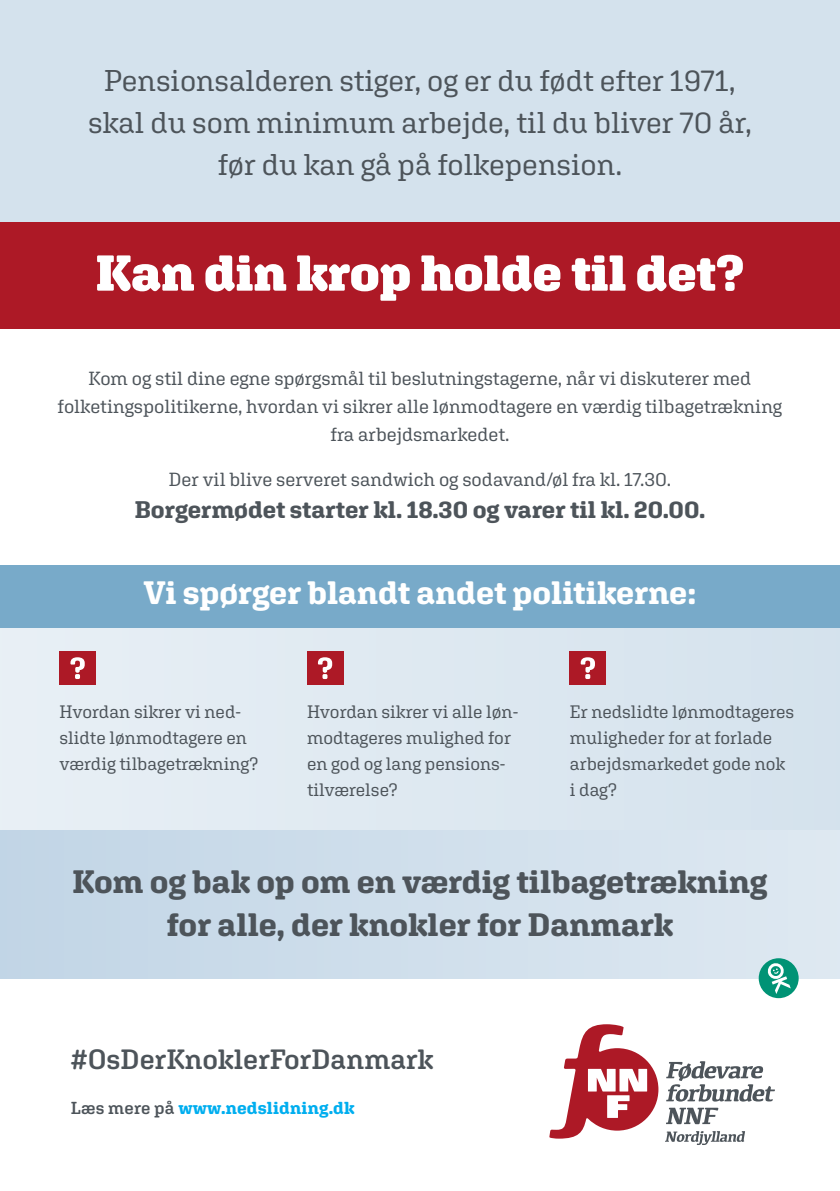
<style>
.page{position:relative;width:840px;height:1191px;background:#fff}
.page>*{position:absolute;margin:0;border:0;box-sizing:border-box;transform-origin:0 0}
.t1{font:900 50.4px "Aglet Slab";color:#fff}
.t2{font:700 32.4px/43.2px "Aglet Slab";color:#4d545a;text-align:center}
.t3{font:700 32.4px "Aglet Slab";letter-spacing:-.005em;color:#fff}
.t4{font:30px/42px "Aglet Slab";letter-spacing:-.005em;color:#4d545a;text-align:center}
.t5{font:600 27.8px "Aglet Slab";color:#4d545a}
.t6{font:700 24px "Aglet Slab";color:#4d545a}
.t7{font:19px/28px "Aglet Slab";color:#4d545a;text-align:center}
.t8{font:18px/26px "Aglet Slab";letter-spacing:-.005em;color:#4d545a}
.t9{font:700 17.4px "Aglet Slab";letter-spacing:.01em;color:#00aeef}
.s1{font-weight:600;color:#4d545a}
</style>
<div class="page">
<div style="left:0;top:0;width:839px;height:279px;background:#d4e2ed"></div>
<div style="left:0;top:223px;width:839px;height:106px;background:#ad1926"></div>
<div style="left:0;top:829px;width:839px;height:149px;background:linear-gradient(to right,#c1d5e6,#dee9f1)"></div>
<div style="left:0;top:565px;width:839px;height:264px;background:#dee9f1"></div>
<div style="left:0;top:565px;width:839px;height:62px;background:#78aac9"></div>
<div style="left:758px;top:958px;width:40px;height:40px;background:#009375;border-radius:50%"></div>
<svg style="left:766px;top:962px;width:24px;height:32px"></svg>
<div style="left:60px;top:651px;width:36px;height:34px;background:#ad1926"></div>
<svg style="left:70px;top:657px;width:15px;height:22px"></svg>
<div style="left:307px;top:651px;width:36px;height:34px;background:#ad1926"></div>
<svg style="left:318px;top:657px;width:14px;height:22px"></svg>
<div style="left:569px;top:651px;width:36px;height:34px;background:#ad1926"></div>
<svg style="left:580px;top:657px;width:14px;height:22px"></svg>
<svg style="left:549px;top:1024px;width:109px;height:114px"></svg>
<svg style="left:666px;top:1061px;width:108px;height:40px"></svg>
<svg style="left:666px;top:1107px;width:52px;height:17px"></svg>
<svg style="left:665px;top:1131px;width:79px;height:14px"></svg>
<h3 class="t4" style="left:88px;top:59px;width:665px">Pensionsalderen stiger, og er du født efter 1971, skal du som minimum arbejde, til du bliver 70 år, før du kan gå på folkepension.</h3>
<h1 class="t1" style="left:96px;top:243px;width:649px">Kan din krop holde til det?</h1>
<p class="t7" style="left:58px;top:364px;width:725px">Kom og stil dine egne spørgsmål til beslutningstagerne, når vi diskuterer med folketingspolitikerne, hvordan vi sikrer alle lønmodtagere en værdig tilbagetrækning fra arbejdsmarkedet.</p>
<p class="t7" style="left:169px;top:465px;width:503px">Der vil blive serveret sandwich og sodavand/øl fra kl. 17.30.</p>
<p class="t6" style="left:135px;top:495px;width:571px">Borgermødet starter kl. 18.30 og varer til kl. 20.00.</p>
<h2 class="t3" style="left:143px;top:573px;width:554px">Vi spørger blandt andet politikerne:</h2>
<p class="t8" style="left:60px;top:698px;width:200px">Hvordan sikrer vi ned&shy;slidte lønmodtagere en værdig tilbagetrækning?</p>
<p class="t8" style="left:307px;top:698px;width:213px">Hvordan sikrer vi alle løn&shy;modtageres mulighed for en god og lang pensions&shy;tilværelse?</p>
<p class="t8" style="left:569px;top:698px;width:226px">Er nedslidte lønmodtageres muligheder for at forlade arbejdsmarkedet gode nok i dag?</p>
<h2 class="t2" style="left:72px;top:859px;width:696px">Kom og bak op om en værdig tilbagetrækning for alle, der knokler for Danmark</h2>
<h3 class="t5" style="left:71px;top:1042px;width:364px">#OsDerKnoklerForDanmark</h3>
<p class="t9" style="left:71px;top:1097px;width:285px"><span class="s1">Læs mere på</span> www.nedslidning.dk</p>
</div>
